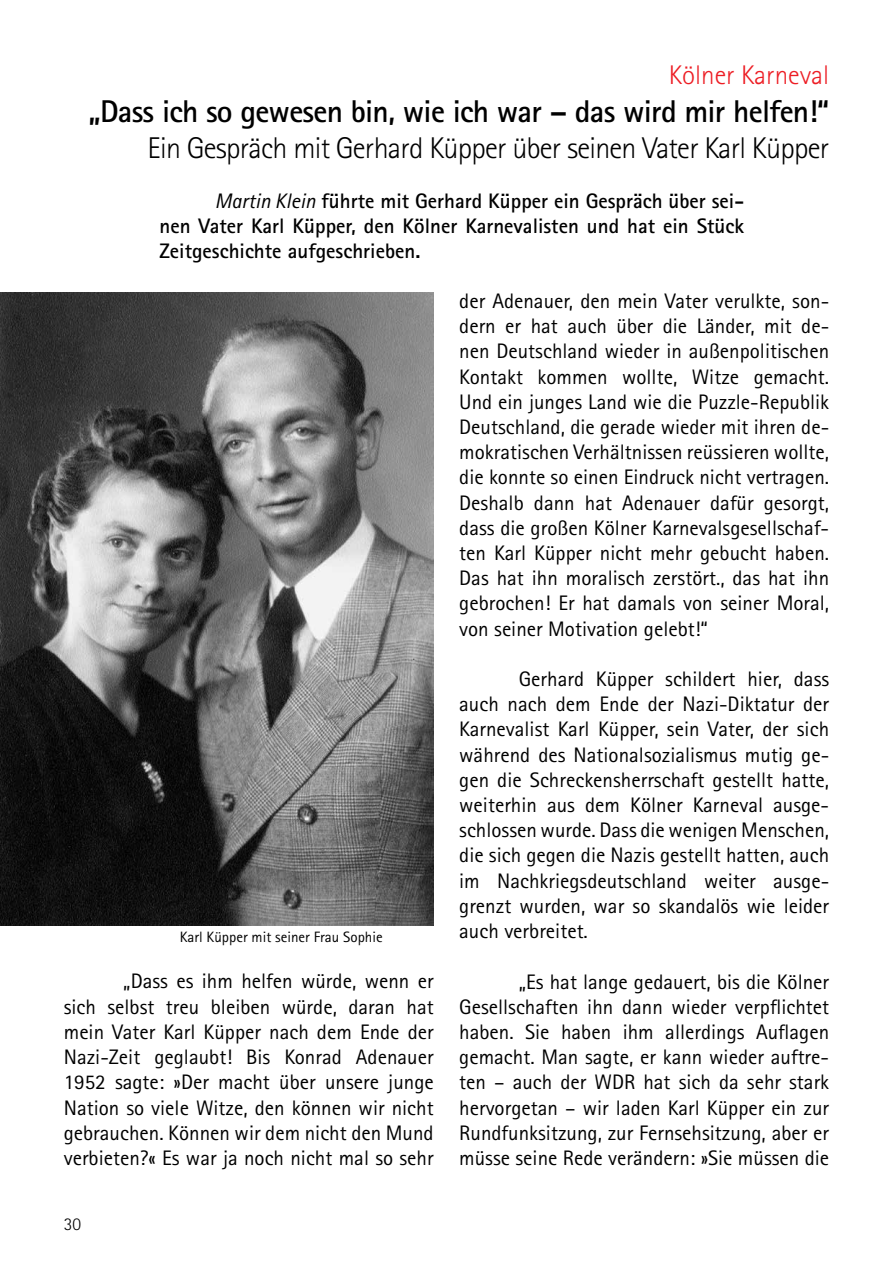
<style>
.page{position:relative;width:893px;height:1263px;background:#fff}
.page>*{position:absolute;margin:0;border:0;box-sizing:border-box;transform-origin:0 0}
.t1{font:700 31.5px "Rotis Sans Serif";letter-spacing:-.025em;color:#000}
.t2{font:300 30px "Rotis Sans Serif";letter-spacing:-.025em;color:#000}
.t3{font:300 27px "Rotis Sans Serif";color:#ed1d24}
.t4{font:21px/25.2px "Rotis Sans Serif";color:#000;text-align:justify}
.t5{font:700 21px/25.2px "Rotis Sans Serif";color:#000;text-align:justify}
.t6{font:300 18px "Rotis Sans Serif";color:#000}
.t7{font:15px "Rotis Sans Serif";color:#000}
.s1{font-weight:400;font-style:italic}
</style>
<div class="page">
<img style="left:0;top:292px;width:434px;height:634px">
<p class="t3" style="left:669px;top:59px;width:162px">Kölner Karneval</p>
<h1 class="t1" style="left:89px;top:91px;width:742px">„Dass ich so gewesen bin, wie ich war – das wird mir helfen!“</h1>
<h2 class="t2" style="left:148px;top:130px;width:683px">Ein Gespräch mit Gerhard Küpper über seinen Vater Karl Küpper</h2>
<p class="t5" style="left:159px;top:188px;width:586px;text-indent:55px"><span class="s1">Martin Klein</span> führte mit Gerhard Küpper ein Gespräch über sei&shy;nen Vater Karl Küpper, den Kölner Karnevalisten und hat ein Stück Zeitgeschichte aufgeschrieben.</p>
<p class="t7" style="left:180px;top:928px;width:204px">Karl Küpper mit seiner Frau Sophie</p>
<p class="t4" style="left:64px;top:969px;width:371px;text-indent:60px">„Dass es ihm helfen würde, wenn er sich selbst treu bleiben würde, daran hat mein Vater Karl Küpper nach dem Ende der Nazi-Zeit geglaubt! Bis Konrad Adenauer 1952 sagte: »Der macht über unsere junge Nation so viele Witze, den können wir nicht gebrauchen. Können wir dem nicht den Mund verbieten?« Es war ja noch nicht mal so sehr</p>
<p class="t6" style="left:64px;top:1213px;width:19px">30</p>
<p class="t4" style="left:459px;top:288px;width:371px">der Adenauer, den mein Vater verulkte, son&shy;dern er hat auch über die Länder, mit de&shy;nen Deutschland wieder in außenpolitischen Kontakt kommen wollte, Witze gemacht.<br>Und ein junges Land wie die Puzzle-Republik Deutschland, die gerade wieder mit ihren de&shy;mokratischen Verhältnissen reüssieren wollte, die konnte so einen Eindruck nicht vertragen.<br>Deshalb dann hat Adenauer dafür gesorgt, dass die großen Kölner Karnevalsgesellschaf&shy;ten Karl Küpper nicht mehr gebucht haben.<br>Das hat ihn moralisch zerstört., das hat ihn gebrochen! Er hat damals von seiner Moral, von seiner Motivation gelebt!“</p>
<p class="t4" style="left:459px;top:666px;width:371px;text-indent:60px">Gerhard Küpper schildert hier, dass auch nach dem Ende der Nazi-Diktatur der Karnevalist Karl Küpper, sein Vater, der sich während des Nationalsozialismus mutig ge&shy;gen die Schreckensherrschaft gestellt hatte, weiterhin aus dem Kölner Karneval ausge&shy;schlossen wurde. Dass die wenigen Menschen, die sich gegen die Nazis gestellt hatten, auch im Nachkriegsdeutschland weiter ausge&shy;grenzt wurden, war so skandalös wie leider auch verbreitet.</p>
<p class="t4" style="left:459px;top:969px;width:371px;text-indent:60px">„Es hat lange gedauert, bis die Kölner Gesellschaften ihn dann wieder verpflichtet haben. Sie haben ihm allerdings Auflagen gemacht. Man sagte, er kann wieder auftre&shy;ten – auch der WDR hat sich da sehr stark hervorgetan – wir laden Karl Küpper ein zur Rundfunksitzung, zur Fernsehsitzung, aber er müsse seine Rede verändern: »Sie müssen die</p>
</div>
